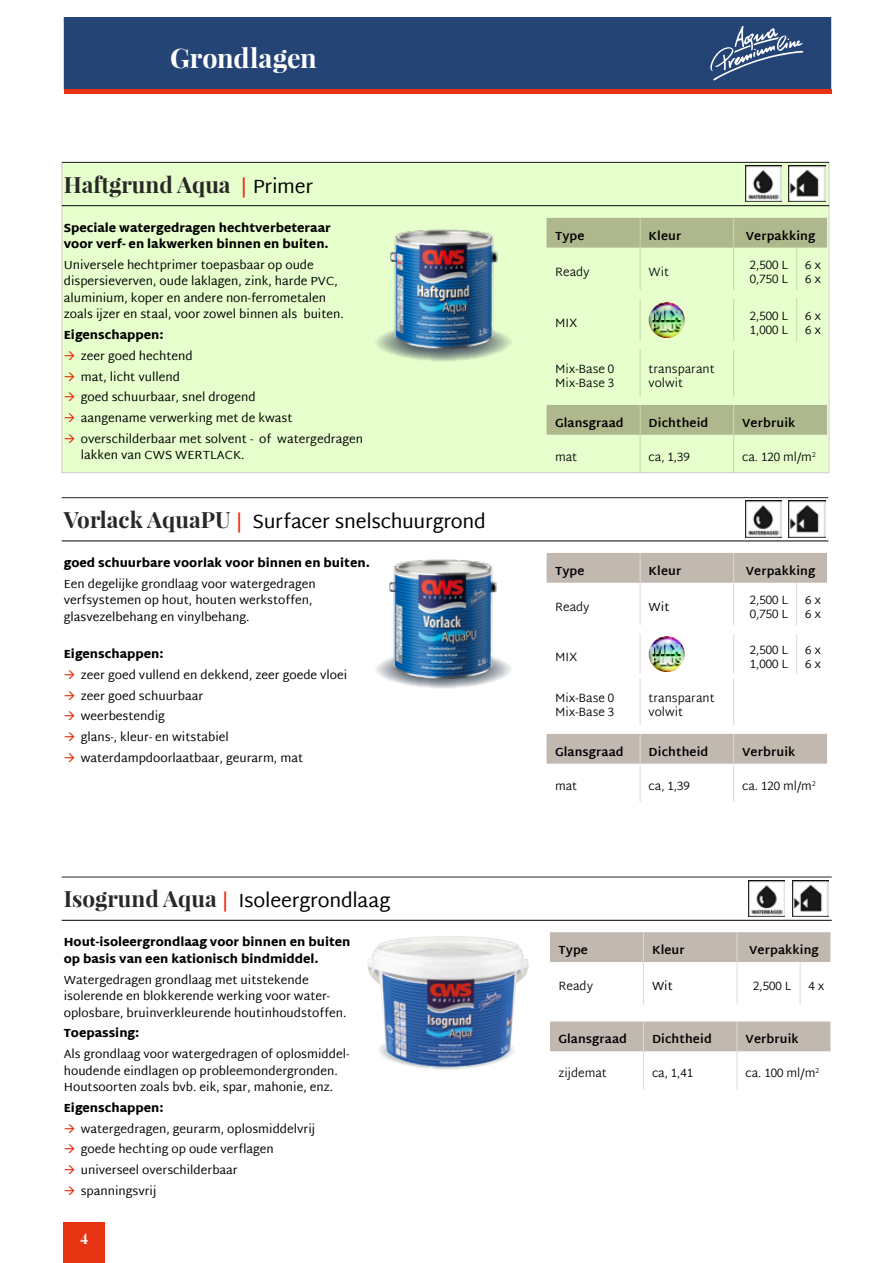
<style>
.page{position:relative;width:893px;height:1263px;background:#fff}
.page>*{position:absolute;margin:0;border:0;box-sizing:border-box;transform-origin:0 0}
.t1{font:700 27px "Playfair Display";letter-spacing:-.005em;color:#fff}
.t2{font:700 22.5px "Playfair Display";color:#282827}
.t3{font:19.5px "Martel Sans";letter-spacing:-.01em;color:#000}
.t4{font:700 15px "Playfair Display";color:#fff}
.t5{font:12px/20.7px "Martel Sans";color:#000}
.t6{font:900 12px/16.5px "Martel Sans";color:#000}
.t7{font:300 12px/14.4px "Martel Sans";color:#000}
.t8{font:700 12px "Martel Sans";letter-spacing:.01em;color:#000}
.s1{font-family:"Martel Sans";font-weight:400;font-size:19.5px;color:#e63312}
.s2{font-family:"Martel Sans";font-weight:400;font-size:19.5px;color:#000}
.s3{font-family:"Playfair Display";font-weight:700;font-size:22.5px;color:#282827}
.s4{color:#e63312}
</style>
<div class="page">
<div style="left:62px;top:162px;width:767px;height:311px;background:#e6ffcd"></div>
<svg style="left:375px;top:1030px;width:143px;height:41px"></svg>
<hr style="left:62px;top:877px;width:770px;height:1px;background:#282827">
<hr style="left:62px;top:920px;width:770px;height:1px;background:#000">
<img style="left:792px;top:880px;width:36px;height:36px">
<img style="left:749px;top:880px;width:36px;height:36px">
<div style="left:64px;top:17px;width:767px;height:72px;background:#244476"></div>
<div style="left:64px;top:89px;width:767px;height:5px;background:#e63312"></div>
<svg style="left:710px;top:26px;width:93px;height:54px;background:#49638d"></svg>
<svg style="left:550px;top:932px;width:280px;height:119px"></svg>
<hr style="left:643px;top:932px;width:1px;height:30px;background:#dfdad6">
<hr style="left:643px;top:962px;width:1px;height:42px;background:#dfdad6">
<hr style="left:643px;top:1021px;width:1px;height:30px;background:#dfdad6">
<hr style="left:643px;top:1051px;width:1px;height:38px;background:#dfdad6">
<hr style="left:737px;top:932px;width:1px;height:30px;background:#dfdad6">
<hr style="left:737px;top:962px;width:1px;height:42px;background:#dfdad6">
<hr style="left:737px;top:1021px;width:1px;height:30px;background:#dfdad6">
<hr style="left:737px;top:1051px;width:1px;height:38px;background:#dfdad6">
<hr style="left:800px;top:962px;width:1px;height:42px;background:#dfdad6">
<img style="left:367px;top:936px;width:162px;height:131px">
<svg style="left:372px;top:649px;width:143px;height:41px"></svg>
<svg style="left:372px;top:322px;width:143px;height:41px"></svg>
<hr style="left:62px;top:497px;width:766px;height:1px;background:#282827">
<hr style="left:62px;top:540px;width:766px;height:1px;background:#000">
<hr style="left:62px;top:162px;width:767px;height:1px;background:#282827">
<hr style="left:62px;top:205px;width:767px;height:1px;background:#000">
<img style="left:789px;top:501px;width:36px;height:36px">
<img style="left:789px;top:166px;width:36px;height:36px">
<img style="left:388px;top:559px;width:110px;height:121px">
<img style="left:388px;top:229px;width:111px;height:122px">
<img style="left:745px;top:501px;width:36px;height:36px">
<img style="left:745px;top:166px;width:36px;height:36px">
<svg style="left:547px;top:553px;width:280px;height:211px"></svg>
<hr style="left:640px;top:553px;width:1px;height:30px;background:#dfdad6">
<hr style="left:640px;top:583px;width:1px;height:42px;background:#dfdad6">
<hr style="left:640px;top:634px;width:1px;height:40px;background:#dfdad6">
<hr style="left:640px;top:679px;width:1px;height:46px;background:#dfdad6">
<hr style="left:640px;top:734px;width:1px;height:30px;background:#dfdad6">
<hr style="left:640px;top:764px;width:1px;height:38px;background:#dfdad6">
<hr style="left:733px;top:553px;width:1px;height:30px;background:#dfdad6">
<hr style="left:733px;top:583px;width:1px;height:42px;background:#dfdad6">
<hr style="left:733px;top:634px;width:1px;height:40px;background:#dfdad6">
<hr style="left:733px;top:679px;width:1px;height:46px;background:#dfdad6">
<hr style="left:733px;top:734px;width:1px;height:30px;background:#dfdad6">
<hr style="left:733px;top:764px;width:1px;height:38px;background:#dfdad6">
<hr style="left:796px;top:583px;width:1px;height:42px;background:#dfdad6">
<hr style="left:796px;top:634px;width:1px;height:40px;background:#dfdad6">
<img style="left:649px;top:636px;width:36px;height:36px;border-radius:18px">
<svg style="left:547px;top:218px;width:280px;height:217px"></svg>
<hr style="left:640px;top:218px;width:1px;height:30px;background:#dfdad6">
<hr style="left:640px;top:248px;width:1px;height:42px;background:#dfdad6">
<hr style="left:640px;top:299px;width:1px;height:42px;background:#dfdad6">
<hr style="left:640px;top:350px;width:1px;height:46px;background:#dfdad6">
<hr style="left:640px;top:405px;width:1px;height:30px;background:#dfdad6">
<hr style="left:640px;top:435px;width:1px;height:38px;background:#dfdad6">
<hr style="left:733px;top:218px;width:1px;height:30px;background:#dfdad6">
<hr style="left:733px;top:248px;width:1px;height:42px;background:#dfdad6">
<hr style="left:733px;top:299px;width:1px;height:42px;background:#dfdad6">
<hr style="left:733px;top:350px;width:1px;height:46px;background:#dfdad6">
<hr style="left:733px;top:405px;width:1px;height:30px;background:#dfdad6">
<hr style="left:733px;top:435px;width:1px;height:38px;background:#dfdad6">
<hr style="left:796px;top:248px;width:1px;height:42px;background:#dfdad6">
<hr style="left:796px;top:299px;width:1px;height:42px;background:#dfdad6">
<img style="left:649px;top:302px;width:36px;height:36px;border-radius:18px">
<div style="left:64px;top:1222px;width:41px;height:41px;background:#e63312"></div>
<h1 class="t1" style="left:170px;top:41px;width:148px">Grondlagen</h1>
<h2 class="t2" style="left:64px;top:170px;width:251px">Haftgrund Aqua <span class="s1">|</span> <span class="s2">Primer</span></h2>
<p class="t6" style="left:64px;top:219px;width:268px">Speciale watergedragen hechtverbeteraar voor verf- en lakwerken binnen en buiten.</p>
<p class="t5" style="left:64px;top:256px;width:282px;line-height:16.5px">Universele hechtprimer toepasbaar op oude dispersieverven, oude laklagen, zink, harde PVC, aluminium, koper en andere non-ferrometalen zoals ijzer en staal, voor zowel binnen als buiten.</p>
<p class="t6" style="left:64px;top:327px;width:101px">Eigenschappen:</p>
<p class="t5" style="left:81px;top:345px;width:284px">zeer goed hechtend<br>mat, licht vullend<br>goed schuurbaar, snel drogend<br>aangename verwerking met de kwast overschilderbaar met solvent - of watergedragen</p>
<p class="t5" style="left:81px;top:445px;width:165px">lakken van CWS WERTLACK.</p>
<h3 class="t3" style="left:64px;top:510px;width:424px"><span class="s3">Vorlack AquaPU</span> <span class="s4">|</span> Surfacer snelschuurgrond</h3>
<p class="t6" style="left:64px;top:555px;width:308px">goed schuurbare voorlak voor binnen en buiten.</p>
<p class="t5" style="left:64px;top:575px;width:254px;line-height:16.5px">Een degelijke grondlaag voor watergedragen verfsystemen op hout, houten werkstoffen, glasvezelbehang en vinylbehang.</p>
<p class="t6" style="left:64px;top:646px;width:101px">Eigenschappen:</p>
<p class="t5" style="left:81px;top:664px;width:268px">zeer goed vullend en dekkend, zeer goede vloei zeer goed schuurbaar<br>weerbestendig<br>glans-, kleur- en witstabiel waterdampdoorlaatbaar, geurarm, mat</p>
<h3 class="t3" style="left:64px;top:889px;width:328px"><span class="s3">Isogrund Aqua</span> <span class="s4">|</span> Isoleergrondlaag</h3>
<p class="t6" style="left:64px;top:934px;width:288px">Hout-isoleergrondlaag voor binnen en buiten op basis van een kationisch bindmiddel.</p>
<p class="t5" style="left:64px;top:971px;width:284px;line-height:16.5px">Watergedragen grondlaag met uitstekende isolerende en blokkerende werking voor water&shy;oplosbare, bruinverkleurende houtinhoudstoffen.</p>
<p class="t6" style="left:64px;top:1025px;width:77px">Toepassing:</p>
<p class="t5" style="left:64px;top:1046px;width:287px;line-height:16.5px">Als grondlaag voor watergedragen of oplosmiddel&shy;houdende eindlagen op probleemondergronden.<br>Houtsoorten zoals bvb. eik, spar, mahonie, enz.</p>
<p class="t6" style="left:64px;top:1099px;width:101px">Eigenschappen:</p>
<p class="t5" style="left:81px;top:1118px;width:236px">watergedragen, geurarm, oplosmiddelvrij goede hechting op oude verflagen universeel overschilderbaar spanningsvrij</p>
<p class="t4" style="left:80px;top:1229px;width:10px">4</p>
<p class="t8" style="left:555px;top:228px;width:31px">Type</p>
<p class="t8" style="left:649px;top:228px;width:34px">Kleur</p>
<p class="t8" style="left:746px;top:228px;width:71px">Verpakking</p>
<p class="t7" style="left:555px;top:265px;width:36px">Ready</p>
<p class="t7" style="left:649px;top:265px;width:22px">Wit</p>
<p class="t7" style="left:750px;top:258px;width:40px">2,500 L<br>0,750 L</p>
<p class="t7" style="left:805px;top:258px;width:18px">6 x<br>6 x</p>
<p class="t7" style="left:555px;top:316px;width:24px">MIX</p>
<p class="t7" style="left:750px;top:309px;width:40px">2,500 L<br>1,000 L</p>
<p class="t7" style="left:805px;top:309px;width:18px">6 x<br>6 x</p>
<p class="t7" style="left:555px;top:362px;width:61px">Mix-Base 0<br>Mix-Base 3</p>
<p class="t7" style="left:649px;top:362px;width:68px">transparant volwit</p>
<p class="t8" style="left:555px;top:416px;width:70px">Glansgraad</p>
<p class="t8" style="left:649px;top:416px;width:61px">Dichtheid</p>
<p class="t8" style="left:742px;top:416px;width:55px">Verbruik</p>
<p class="t7" style="left:555px;top:450px;width:24px">mat</p>
<p class="t7" style="left:649px;top:450px;width:43px">ca, 1,39</p>
<p class="t7" style="left:742px;top:450px;width:75px">ca. 120 ml/m<sup>2</sup></p>
<p class="t8" style="left:555px;top:563px;width:31px">Type</p>
<p class="t8" style="left:649px;top:563px;width:34px">Kleur</p>
<p class="t8" style="left:746px;top:563px;width:71px">Verpakking</p>
<p class="t7" style="left:555px;top:600px;width:36px">Ready</p>
<p class="t5" style="left:649px;top:596px;width:22px">Wit</p>
<p class="t7" style="left:750px;top:593px;width:40px">2,500 L<br>0,750 L</p>
<p class="t7" style="left:805px;top:593px;width:18px">6 x<br>6 x</p>
<p class="t7" style="left:555px;top:650px;width:24px">MIX</p>
<p class="t7" style="left:750px;top:643px;width:40px">2,500 L<br>1,000 L</p>
<p class="t7" style="left:805px;top:643px;width:18px">6 x<br>6 x</p>
<p class="t7" style="left:555px;top:691px;width:61px">Mix-Base 0<br>Mix-Base 3</p>
<p class="t7" style="left:649px;top:691px;width:68px">transparant volwit</p>
<p class="t8" style="left:555px;top:744px;width:70px">Glansgraad</p>
<p class="t8" style="left:649px;top:744px;width:61px">Dichtheid</p>
<p class="t8" style="left:742px;top:744px;width:55px">Verbruik</p>
<p class="t7" style="left:555px;top:779px;width:24px">mat</p>
<p class="t7" style="left:649px;top:779px;width:43px">ca, 1,39</p>
<p class="t7" style="left:742px;top:779px;width:75px">ca. 120 ml/m<sup>2</sup></p>
<p class="t8" style="left:558px;top:943px;width:31px">Type</p>
<p class="t8" style="left:652px;top:943px;width:34px">Kleur</p>
<p class="t8" style="left:749px;top:943px;width:71px">Verpakking</p>
<p class="t7" style="left:558px;top:979px;width:36px">Ready</p>
<p class="t5" style="left:652px;top:976px;width:22px">Wit</p>
<p class="t7" style="left:753px;top:979px;width:40px">2,500 L</p>
<p class="t7" style="left:809px;top:979px;width:18px">4 x</p>
<p class="t8" style="left:558px;top:1032px;width:70px">Glansgraad</p>
<p class="t8" style="left:652px;top:1032px;width:61px">Dichtheid</p>
<p class="t8" style="left:745px;top:1032px;width:55px">Verbruik</p>
<p class="t7" style="left:558px;top:1067px;width:50px">zijdemat</p>
<p class="t7" style="left:652px;top:1067px;width:43px">ca, 1,41</p>
<p class="t7" style="left:745px;top:1067px;width:75px">ca. 100 ml/m<sup>2</sup></p>
</div>
